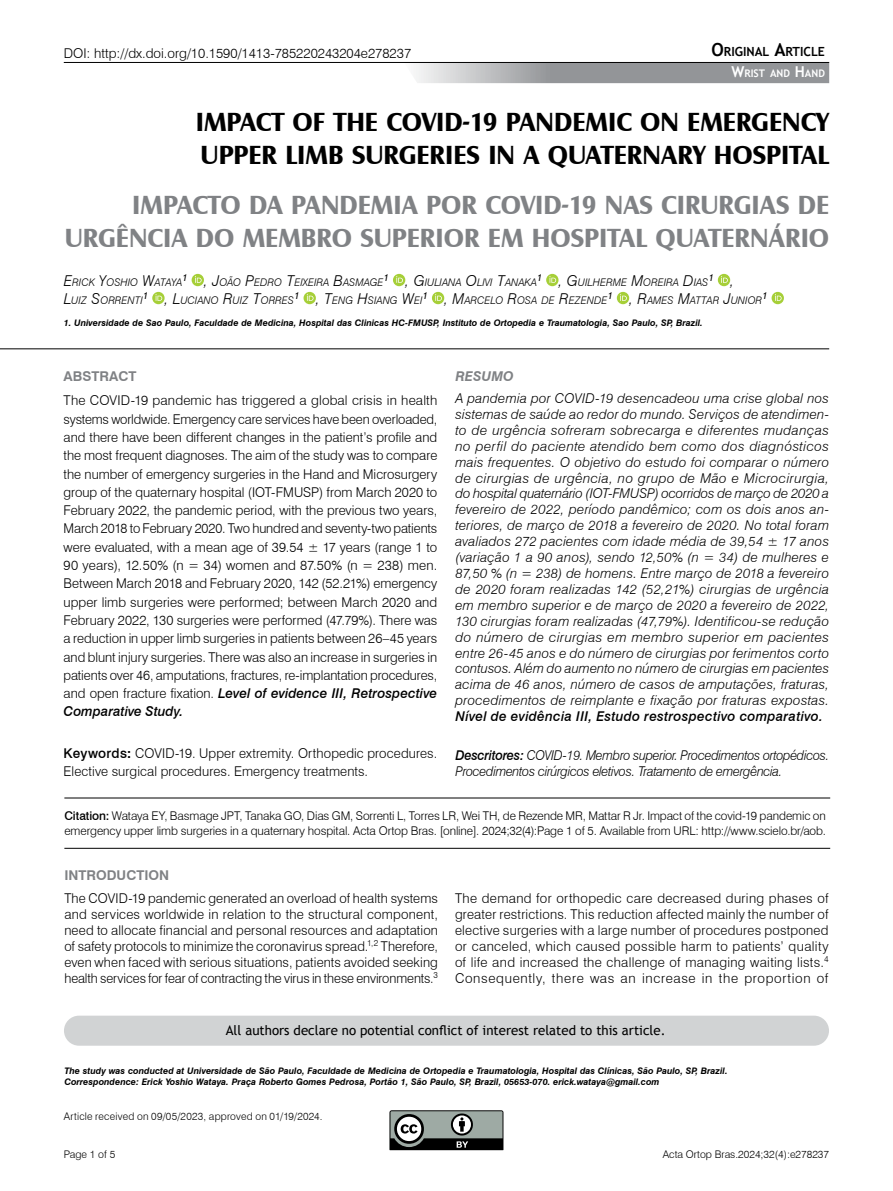
<style>
.page{position:relative;width:893px;height:1191px;background:#fff}
.page>*{position:absolute;margin:0;border:0;box-sizing:border-box;transform-origin:0 0}
.t1{font:700 27px/33px "Castle T";color:#808285;text-align:right}
.t2{font:700 27px/33px "Castle T";color:#000}
.t3{font:300 13.5px/18.3px "Swiss 721 BT";color:#000;text-align:justify}
.t4{font:italic 300 13.5px/15.9px "Swiss 721 BT";letter-spacing:-.02em;color:#000;text-align:justify}
.t5{font:italic 300 13.5px/15.9px "Swiss 721 BT";letter-spacing:-.02em;color:#000;scale:.95 1}
.t6{font:13.5px "Trebuchet MS";color:#000}
.t7{font:italic 500 13.5px "Swiss 721 BT";letter-spacing:.02em;color:#000}
.t8{font:700 13.5px "Swiss 721 BT";color:#808285}
.t9{font:italic 700 13.5px "Swiss 721 BT";color:#808285}
.t10{font:700 12.6px "Trebuchet MS";color:#000}
.t11{font:300 12px/15px "Swiss 721 BT";letter-spacing:-.005em;color:#000}
.t12{font:italic 300 10.5px "Swiss 721 BT";color:#000}
.t13{font:300 10.5px "Swiss 721 BT";letter-spacing:.01em;color:#000}
.t14{font:700 10.5px "Trebuchet MS";color:#fff}
.t15{font:italic 9.6px "Trebuchet MS";color:#000}
.t16{font:italic 700 9px/10.8px "Swiss 721 BT";color:#000}
.s1{font-size:18px}
.s2{font-size:15px}
.s3{font-family:"Swiss 721 BT";font-weight:300;font-size:15px}
.s4{font-weight:500;font-style:italic}
.s5{font-weight:500}
.s6{font-weight:700}
</style>
<div class="page">
<svg style="left:416px;top:63px;width:413px;height:20px;background:#a2a4a7"></svg>
<svg style="left:389px;top:1110px;width:114px;height:40px;background:#6f7572"></svg>
<hr style="left:64px;top:62px;width:765px;height:1px;background:#000">
<hr style="left:0;top:348px;width:829px;height:1px;background:#000">
<hr style="left:64px;top:797px;width:766px;height:1px;background:#000">
<hr style="left:64px;top:848px;width:766px;height:1px;background:#000">
<div style="left:64px;top:1015px;width:765px;height:30px;background:#d1d3d4;border-radius:15px"></div>
<div style="left:192px;top:274px;width:12px;height:12px;background:#a6cf38;border-radius:50%"></div>
<svg style="left:195px;top:276px;width:7px;height:7px"></svg>
<div style="left:393px;top:274px;width:12px;height:12px;background:#a6cf38;border-radius:50%"></div>
<svg style="left:396px;top:276px;width:7px;height:7px"></svg>
<div style="left:546px;top:274px;width:12px;height:12px;background:#a6cf38;border-radius:50%"></div>
<svg style="left:549px;top:276px;width:7px;height:7px"></svg>
<div style="left:718px;top:274px;width:12px;height:12px;background:#a6cf38;border-radius:50%"></div>
<svg style="left:721px;top:276px;width:7px;height:7px"></svg>
<svg style="left:152px;top:292px;width:13px;height:12px"></svg>
<svg style="left:156px;top:294px;width:6px;height:7px"></svg>
<div style="left:304px;top:292px;width:12px;height:12px;background:#a6cf38;border-radius:50%"></div>
<svg style="left:307px;top:294px;width:7px;height:7px"></svg>
<div style="left:432px;top:292px;width:12px;height:12px;background:#a6cf38;border-radius:50%"></div>
<svg style="left:435px;top:294px;width:7px;height:7px"></svg>
<div style="left:617px;top:292px;width:12px;height:12px;background:#a6cf38;border-radius:50%"></div>
<svg style="left:620px;top:294px;width:7px;height:7px"></svg>
<div style="left:772px;top:292px;width:12px;height:12px;background:#a6cf38;border-radius:50%"></div>
<svg style="left:775px;top:294px;width:7px;height:7px"></svg>
<p class="t3" style="left:64px;top:44px;width:349px">DOI: http://dx.doi.org/10.1590/1413-785220243204e278237</p>
<p class="t10" style="left:711px;top:44px;width:115px"><span class="s1">O</span>RIGINAL <span class="s1">A</span>RTICLE</p>
<p class="t14" style="left:731px;top:67px;width:95px"><span class="s2">W</span>RIST AND <span class="s2">H</span>AND</p>
<h1 class="t2" style="left:196px;top:105px;width:635px">IMPACT OF THE COVID-19 PANDEMIC ON EMERGENCY<br>UPPER LIMB SURGERIES IN A QUATERNARY HOSPITAL</h1>
<h1 class="t1" style="left:65px;top:188px;width:766px">IMPACTO DA PANDEMIA POR COVID-19 NAS CIRURGIAS DE<br>URGÊNCIA DO MEMBRO SUPERIOR EM HOSPITAL QUATERNÁRIO</h1>
<p class="t12" style="left:64px;top:276px;width:646px"><span class="s2">E</span>RICK <span class="s2">Y</span>OSHIO <span class="s2">W</span>ATAYA<sup>1</sup> <span class="s2">, J</span>OÃO <span class="s2">P</span>EDRO <span class="s2">T</span>EIXEIRA <span class="s2">B</span>ASMAGE<sup>1</sup> <span class="s2">, G</span>IULIANA <span class="s2">O</span>LIVI <span class="s2">T</span>ANAKA<sup>1</sup> <span class="s2">, G</span>UILHERME <span class="s2">M</span>OREIRA <span class="s2">D</span>IAS</p>
<p class="t15" style="left:708px;top:271px;width:27px">1 <span class="s3">,</span></p>
<p class="t12" style="left:64px;top:294px;width:700px"><span class="s2">L</span>UIZ <span class="s2">S</span>ORRENTI<sup>1</sup> <span class="s2">, L</span>UCIANO <span class="s2">R</span>UIZ <span class="s2">T</span>ORRES<sup>1</sup> <span class="s2">, T</span>ENG <span class="s2">H</span>SIANG <span class="s2">W</span>EI<sup>1</sup> <span class="s2">, M</span>ARCELO <span class="s2">R</span>OSA DE <span class="s2">R</span>EZENDE<sup>1</sup> <span class="s2">, R</span>AMES <span class="s2">M</span>ATTAR <span class="s2">J</span>UNIOR</p>
<p class="t15" style="left:762px;top:289px;width:7px">1</p>
<p class="t16" style="left:64px;top:317px;width:641px">1. Universidade de Sao Paulo, Faculdade de Medicina, Hospital das Clinicas HC-FMUSP, Instituto de Ortopedia e Traumatologia, Sao Paulo, SP, Brazil.</p>
<p class="t8" style="left:64px;top:368px;width:74px">ABSTRACT</p>
<p class="t3" style="left:64px;top:391px;width:375px">The COVID-19 pandemic has triggered a global crisis in health systems worldwide. Emergency care services have been overloaded, and there have been different changes in the patient’s profile and the most frequent diagnoses. The aim of the study was to compare the number of emergency surgeries in the Hand and Microsurgery group of the quaternary hospital (IOT-FMUSP) from March 2020 to February 2022, the pandemic period, with the previous two years, March 2018 to February 2020. Two hundred and seventy-two patients were evaluated, with a mean age of 39.54 ± 17 years (range 1 to 90 years), 12.50% (n = 34) women and 87.50% (n = 238) men.<br>Between March 2018 and February 2020, 142 (52.21%) emergency upper limb surgeries were performed; between March 2020 and February 2022, 130 surgeries were performed (47.79%). There was a reduction in upper limb surgeries in patients between 26–45 years and blunt injury surgeries. There was also an increase in surgeries in patients over 46, amputations, fractures, re-implantation procedures, and open fracture fixation. <span class="s4">Level of evidence III, Retrospective Comparative Study.</span></p>
<p class="t3" style="left:64px;top:744px;width:375px"><span class="s5">Keywords</span><span class="s6">:</span> COVID-19. Upper extremity. Orthopedic procedures.<br>Elective surgical procedures. Emergency treatments.</p>
<p class="t9" style="left:455px;top:368px;width:60px">RESUMO</p>
<p class="t4" style="left:455px;top:390px;width:375px">A pandemia por COVID-19 desencadeou uma crise global nos sistemas de saúde ao redor do mundo. Serviços de atendimen&shy;to de urgência sofreram sobrecarga e diferentes mudanças no perfil do paciente atendido bem como dos diagnósticos mais frequentes. O objetivo do estudo foi comparar o número de cirurgias de urgência, no grupo de Mão e Microcirurgia, do hospital quaternário (IOT-FMUSP) ocorridos de março de 2020 a fevereiro de 2022, período pandêmico; com os dois anos an&shy;teriores, de março de 2018 a fevereiro de 2020. No total foram avaliados 272 pacientes com idade média de 39,54 ± 17 anos (variação 1 a 90 anos), sendo 12,50% (n = 34) de mulheres e 87,50 % (n = 238) de homens. Entre março de 2018 a fevereiro de 2020 foram realizadas 142 (52,21%) cirurgias de urgência em membro superior e de março de 2020 a fevereiro de 2022, 130 cirurgias foram realizadas (47,79%). Identificou-se redução do número de cirurgias em membro superior em pacientes entre 26-45 anos e do número de cirurgias por ferimentos corto contusos. Além do aumento no número de cirurgias em pacientes acima de 46 anos, número de casos de amputações, fraturas, procedimentos de reimplante e fixação por fraturas expostas.</p>
<p class="t7" style="left:455px;top:708px;width:369px">Nível de evidência III, Estudo restrospectivo comparativo.</p>
<p class="t5" style="left:455px;top:747px;width:395px"><span class="s5">Descritores:</span> COVID-19. Membro superior. Procedimentos ortopédicos.<br>Procedimentos cirúrgicos eletivos. Tratamento de emergência.</p>
<p class="t11" style="left:64px;top:808px;width:763px"><span class="s5">Citation:</span> Wataya EY, Basmage JPT, Tanaka GO, Dias GM, Sorrenti L, Torres LR, Wei TH, de Rezende MR, Mattar R Jr. Impact of the covid-19 pandemic on emergency upper limb surgeries in a quaternary hospital. Acta Ortop Bras. [online]. 2024;32(4):Page 1 of 5. Available from URL: http://www.scielo.br/aob.</p>
<p class="t8" style="left:64px;top:867px;width:106px">INTRODUCTION</p>
<p class="t3" style="left:64px;top:889px;width:375px;line-height:16px">The COVID-19 pandemic generated an overload of health systems and services worldwide in relation to the structural component, need to allocate financial and personal resources and adaptation of safety protocols to minimize the coronavirus spread.<sup>1,2</sup> Therefore, even when faced with serious situations, patients avoided seeking health services for fear of contracting the virus in these environments.<sup>3</sup></p>
<p class="t3" style="left:455px;top:889px;width:375px;line-height:16px">The demand for orthopedic care decreased during phases of greater restrictions. This reduction affected mainly the number of elective surgeries with a large number of procedures postponed or canceled, which caused possible harm to patients’ quality of life and increased the challenge of managing waiting lists.<sup>4<br></sup>Consequently, there was an increase in the proportion of</p>
<p class="t6" style="left:226px;top:1022px;width:441px">All authors declare no potential conflict of interest related to this article.</p>
<p class="t16" style="left:64px;top:1065px;width:665px">The study was conducted at Universidade de São Paulo, Faculdade de Medicina de Ortopedia e Traumatologia, Hospital das Clínicas, São Paulo, SP, Brazil.<br>Correspondence: Erick Yoshio Wataya. Praça Roberto Gomes Pedrosa, Portão 1, São Paulo, SP, Brazil, 05653-070. erick.wataya@gmail.com</p>
<p class="t13" style="left:64px;top:1110px;width:260px">Article received on 09/05/2023, approved on 01/19/2024.</p>
<p class="t13" style="left:64px;top:1147px;width:53px">Page 1 of 5</p>
<p class="t13" style="left:663px;top:1147px;width:168px">Acta Ortop Bras.2024;32(4):e278237</p>
</div>
